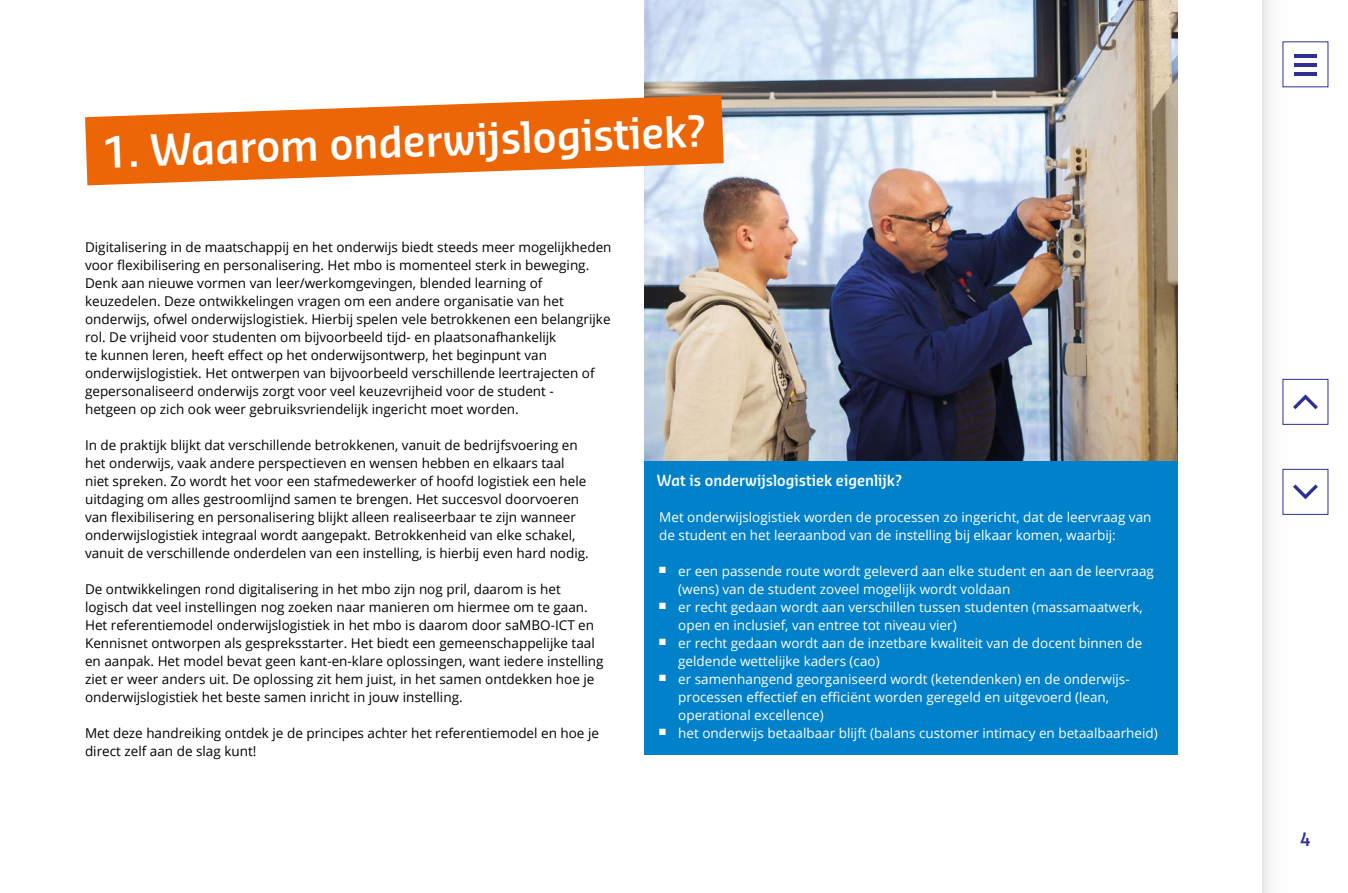
<style>
.page{position:relative;width:1348px;height:893px;background:#fff}
.page>*{position:absolute;margin:0;border:0;box-sizing:border-box;transform-origin:0 0}
.t1{font:600 42.15px "Sansa Sm Con Pro";color:#fff}
.t2{font:600 18px "Sansa Sm Con Pro";color:#2e3192}
.t3{font:600 15px "Sansa Sm Con Pro";color:#fff}
.t4{font:13.5px/18px "Open Sans";color:#000}
.t5{font:13.5px/18px "Open Sans";color:#fff}
</style>
<div class="page">
<div style="left:1263px;top:0;width:45px;height:893px;background:linear-gradient(to right,#f5f5f5,#fff)"></div>
<div style="left:1282px;top:41px;width:46px;height:46px;background:#fff"></div>
<hr style="left:1294px;top:54px;width:23px;height:4px;background:#2e3192">
<hr style="left:1294px;top:72px;width:23px;height:4px;background:#2e3192">
<hr style="left:1294px;top:63px;width:23px;height:4px;background:#2e3192">
<div style="left:1282px;top:469px;width:46px;height:46px;background:#fff;border:1px solid #2e3192"></div>
<svg style="left:1293px;top:484px;width:25px;height:15px"></svg>
<div style="left:1282px;top:379px;width:46px;height:46px;background:#fff;border:1px solid #2e3192"></div>
<svg style="left:1293px;top:394px;width:25px;height:15px"></svg>
<img style="left:644px;top:0;width:534px;height:461px">
<svg style="left:85px;top:95px;width:639px;height:90px;fill:#ec6608"></svg>
<div style="left:644px;top:461px;width:534px;height:41px;background:#0081c9"></div>
<div style="left:644px;top:499px;width:534px;height:57px;background:#0081c9"></div>
<div style="left:644px;top:553px;width:534px;height:57px;background:#0081c9"></div>
<div style="left:644px;top:589px;width:534px;height:57px;background:#0081c9"></div>
<div style="left:644px;top:625px;width:534px;height:57px;background:#0081c9"></div>
<div style="left:644px;top:679px;width:534px;height:39px;background:#0081c9"></div>
<div style="left:644px;top:715px;width:534px;height:39px;background:#0081c9"></div>
<h1 class="t1" style="left:102px;top:123px;width:604px;rotate:-2deg">1. Waarom onderwijslogistiek?</h1>
<p class="t4" style="left:85px;top:238px;width:528px">Digitalisering in de maatschappij en het onderwijs biedt steeds meer mogelijkheden voor flexibilisering en personalisering. Het mbo is momenteel sterk in beweging.<br>Denk aan nieuwe vormen van leer/werkomgevingen, blended learning of keuzedelen. Deze ontwikkelingen vragen om een andere organisatie van het onderwijs, ofwel onderwijslogistiek. Hierbij spelen vele betrokkenen een belangrijke rol. De vrijheid voor studenten om bijvoorbeeld tijd- en plaatsonafhankelijk<br>te kunnen leren, heeft effect op het onderwijsontwerp, het beginpunt van onderwijslogistiek. Het ontwerpen van bijvoorbeeld verschillende leertrajecten of gepersonaliseerd onderwijs zorgt voor veel keuzevrijheid voor de student -<br>hetgeen op zich ook weer gebruiksvriendelijk ingericht moet worden.</p>
<p class="t4" style="left:85px;top:436px;width:505px">In de praktijk blijkt dat verschillende betrokkenen, vanuit de bedrijfsvoering en het onderwijs, vaak andere perspectieven en wensen hebben en elkaars taal niet spreken. Zo wordt het voor een stafmedewerker of hoofd logistiek een hele uitdaging om alles gestroomlijnd samen te brengen. Het succesvol doorvoeren van flexibilisering en personalisering blijkt alleen realiseerbaar te zijn wanneer onderwijslogistiek integraal wordt aangepakt. Betrokkenheid van elke schakel, vanuit de verschillende onderdelen van een instelling, is hierbij even hard nodig.</p>
<p class="t4" style="left:85px;top:580px;width:520px">De ontwikkelingen rond digitalisering in het mbo zijn nog pril, daarom is het logisch dat veel instellingen nog zoeken naar manieren om hiermee om te gaan.<br>Het referentiemodel onderwijslogistiek in het mbo is daarom door saMBO-ICT en Kennisnet ontworpen als gespreksstarter. Het biedt een gemeenschappelijke taal en aanpak. Het model bevat geen kant-en-klare oplossingen, want iedere instelling ziet er weer anders uit. De oplossing zit hem juist, in het samen ontdekken hoe je onderwijslogistiek het beste samen inricht in jouw instelling.</p>
<p class="t4" style="left:85px;top:724px;width:515px">Met deze handreiking ontdek je de principes achter het referentiemodel en hoe je direct zelf aan de slag kunt!</p>
<p class="t3" style="left:657px;top:470px;width:246px">Wat is onderwijslogistiek eigenlijk?</p>
<p class="t5" style="left:659px;top:508px;width:494px">Met onderwijslogistiek worden de processen zo ingericht, dat de leervraag van de student en het leeraanbod van de instelling bij elkaar komen, waarbij:</p>
<p class="t5" style="left:678px;top:562px;width:477px;text-indent:-19px">■ er een passende route wordt geleverd aan elke student en aan de leervraag (wens) van de student zoveel mogelijk wordt voldaan</p>
<p class="t5" style="left:678px;top:598px;width:466px;text-indent:-19px">■ er recht gedaan wordt aan verschillen tussen studenten (massamaatwerk, open en inclusief, van entree tot niveau vier)</p>
<p class="t5" style="left:678px;top:634px;width:466px;text-indent:-19px">■ er recht gedaan wordt aan de inzetbare kwaliteit van de docent binnen de geldende wettelijke kaders (cao)</p>
<p class="t5" style="left:678px;top:670px;width:453px;text-indent:-19px">■ er samenhangend georganiseerd wordt (ketendenken) en de onderwijs&shy;processen effectief en efficiënt worden geregeld en uitgevoerd (lean, operational excellence)</p>
<p class="t5" style="left:659px;top:724px;width:500px">■ het onderwijs betaalbaar blijft (balans customer intimacy en betaalbaarheid)</p>
<h2 class="t2" style="left:1300px;top:827px;width:12px">4</h2>
</div>
